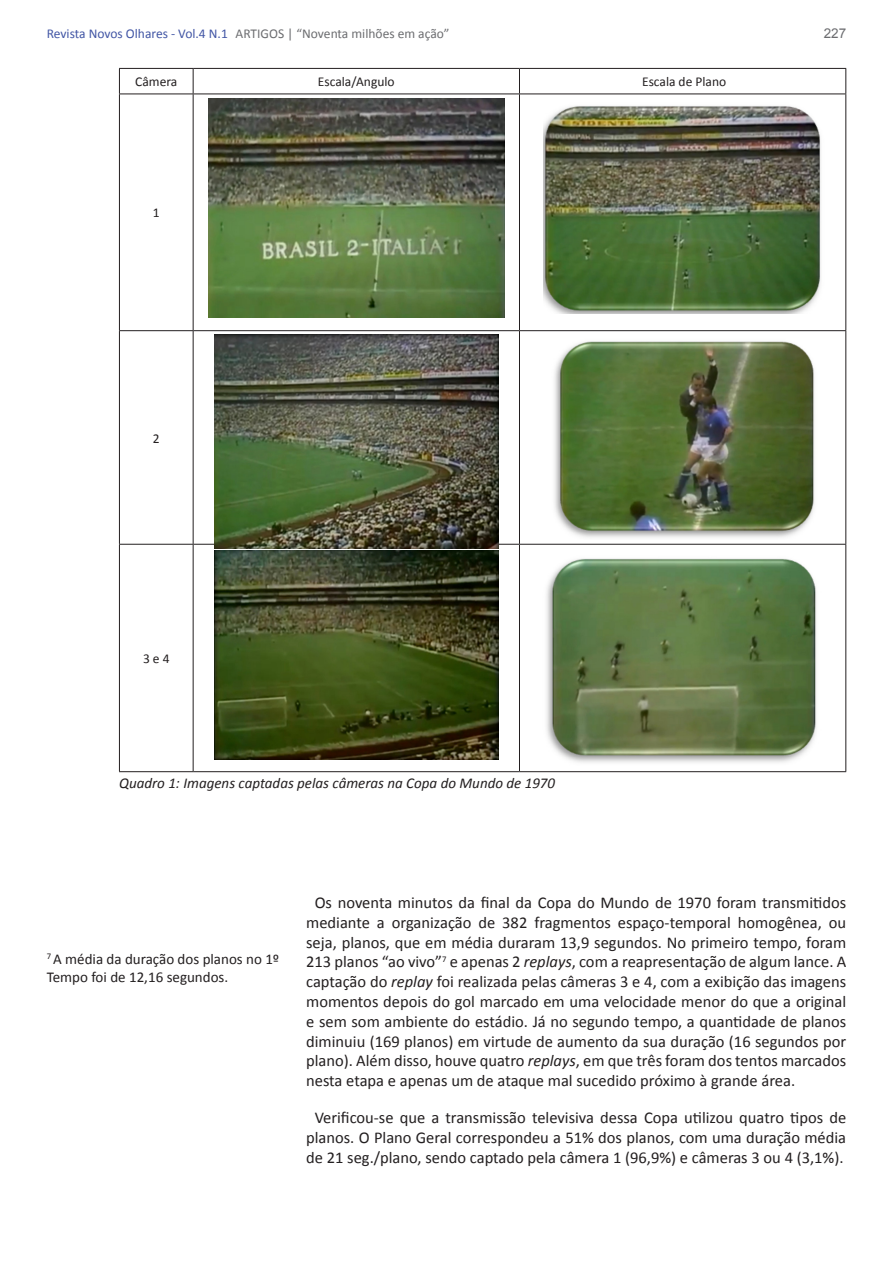
<style>
.page{position:relative;width:893px;height:1263px;background:#fff}
.page>*{position:absolute;margin:0;border:0;box-sizing:border-box;transform-origin:0 0}
.TEXTO_BASE{font:16.5px/19.8px "Calibri";color:#231f20;text-align:justify}
.legenda_imagem{font:italic 15px "Calibri";color:#231f20}
.NOTAS_DE_RODAPÉ{font:15px/18px "Calibri";color:#231f20}
.t1{font:13.5px "Calibri";color:#6c6d70}
.texto-tabela{font:13.5px "Calibri";color:#231f20}
.t2{font:13.5px "Arial";color:#6c6d70}
.s1{color:#4256a5}
.s2{font-style:italic}
</style>
<div class="page">
<hr style="left:119px;top:68px;width:74px;height:1px;background:#231f20">
<svg style="left:119px;top:69px;width:1px;height:25px"></svg>
<hr style="left:193px;top:68px;width:326px;height:1px;background:#231f20">
<svg style="left:193px;top:69px;width:1px;height:25px"></svg>
<hr style="left:519px;top:68px;width:327px;height:1px;background:#231f20">
<svg style="left:519px;top:69px;width:1px;height:25px"></svg>
<svg style="left:845px;top:69px;width:1px;height:25px"></svg>
<hr style="left:119px;top:94px;width:74px;height:1px;background:#231f20">
<hr style="left:119px;top:94px;width:1px;height:236px;background:#231f20">
<hr style="left:193px;top:94px;width:326px;height:1px;background:#231f20">
<hr style="left:193px;top:94px;width:1px;height:236px;background:#231f20">
<hr style="left:519px;top:94px;width:327px;height:1px;background:#231f20">
<hr style="left:519px;top:94px;width:1px;height:236px;background:#231f20">
<hr style="left:845px;top:94px;width:1px;height:236px;background:#231f20">
<hr style="left:119px;top:330px;width:74px;height:1px;background:#231f20">
<hr style="left:119px;top:331px;width:1px;height:213px;background:#231f20">
<hr style="left:193px;top:330px;width:326px;height:1px;background:#231f20">
<hr style="left:193px;top:331px;width:1px;height:213px;background:#231f20">
<hr style="left:519px;top:330px;width:327px;height:1px;background:#231f20">
<hr style="left:519px;top:331px;width:1px;height:213px;background:#231f20">
<hr style="left:845px;top:331px;width:1px;height:213px;background:#231f20">
<hr style="left:119px;top:544px;width:74px;height:1px;background:#231f20">
<hr style="left:119px;top:545px;width:1px;height:226px;background:#231f20">
<hr style="left:193px;top:544px;width:326px;height:1px;background:#231f20">
<hr style="left:193px;top:545px;width:1px;height:226px;background:#231f20">
<hr style="left:519px;top:544px;width:327px;height:1px;background:#231f20">
<hr style="left:519px;top:545px;width:1px;height:226px;background:#231f20">
<hr style="left:845px;top:545px;width:1px;height:226px;background:#231f20">
<hr style="left:119px;top:771px;width:74px;height:1px;background:#231f20">
<hr style="left:193px;top:771px;width:326px;height:1px;background:#231f20">
<hr style="left:519px;top:771px;width:327px;height:1px;background:#231f20">
<img style="left:208px;top:98px;width:296px;height:219px">
<img style="left:544px;top:106px;width:277px;height:208px">
<img style="left:214px;top:335px;width:284px;height:214px">
<img style="left:554px;top:341px;width:260px;height:197px">
<img style="left:214px;top:551px;width:284px;height:208px">
<img style="left:546px;top:558px;width:270px;height:205px">
<p class="t1" style="left:47px;top:25px;width:404px"><span class="s1">Revista Novos Olhares - Vol.4 N.1</span> ARTIGOS | “Noventa milhões em ação”</p>
<p class="t2" style="left:824px;top:25px;width:24px">227</p>
<p class="texto-tabela" style="left:135px;top:73px;width:44px">Câmera</p>
<p class="texto-tabela" style="left:318px;top:73px;width:78px">Escala/Angulo</p>
<p class="texto-tabela" style="left:642px;top:73px;width:86px">Escala de Plano</p>
<p class="texto-tabela" style="left:153px;top:204px;width:8px">1</p>
<p class="texto-tabela" style="left:153px;top:429px;width:8px">2</p>
<p class="texto-tabela" style="left:143px;top:650px;width:28px">3 e 4</p>
<p class="legenda_imagem" style="left:119px;top:773px;width:438px">Quadro 1: Imagens captadas pelas câmeras na Copa do Mundo de 1970</p>
<p class="NOTAS_DE_RODAPÉ" style="left:47px;top:950px;width:234px"><sup>7</sup> A média da duração dos planos no 1º<br>Tempo foi de 12,16 segundos.</p>
<p class="TEXTO_BASE" style="left:306px;top:893px;width:542px;text-indent:9px">Os noventa minutos da final da Copa do Mundo de 1970 foram transmitidos mediante a organização de 382 fragmentos espaço-temporal homogênea, ou seja, planos, que em média duraram 13,9 segundos. No primeiro tempo, foram 213 planos “ao vivo”<sup>7</sup> e apenas 2 <span class="s2">replays</span>, com a reapresentação de algum lance. A captação do <span class="s2">replay</span> foi realizada pelas câmeras 3 e 4, com a exibição das imagens momentos depois do gol marcado em uma velocidade menor do que a original e sem som ambiente do estádio. Já no segundo tempo, a quantidade de planos diminuiu (169 planos) em virtude de aumento da sua duração (16 segundos por plano). Além disso, houve quatro <span class="s2">replays</span>, em que três foram dos tentos marcados nesta etapa e apenas um de ataque mal sucedido próximo à grande área.</p>
<p class="TEXTO_BASE" style="left:306px;top:1108px;width:542px;text-align:center">Verificou-se que a transmissão televisiva dessa Copa utilizou quatro tipos de planos. O Plano Geral correspondeu a 51% dos planos, com uma duração média de 21 seg./plano, sendo captado pela câmera 1 (96,9%) e câmeras 3 ou 4 (3,1%).</p>
</div>
